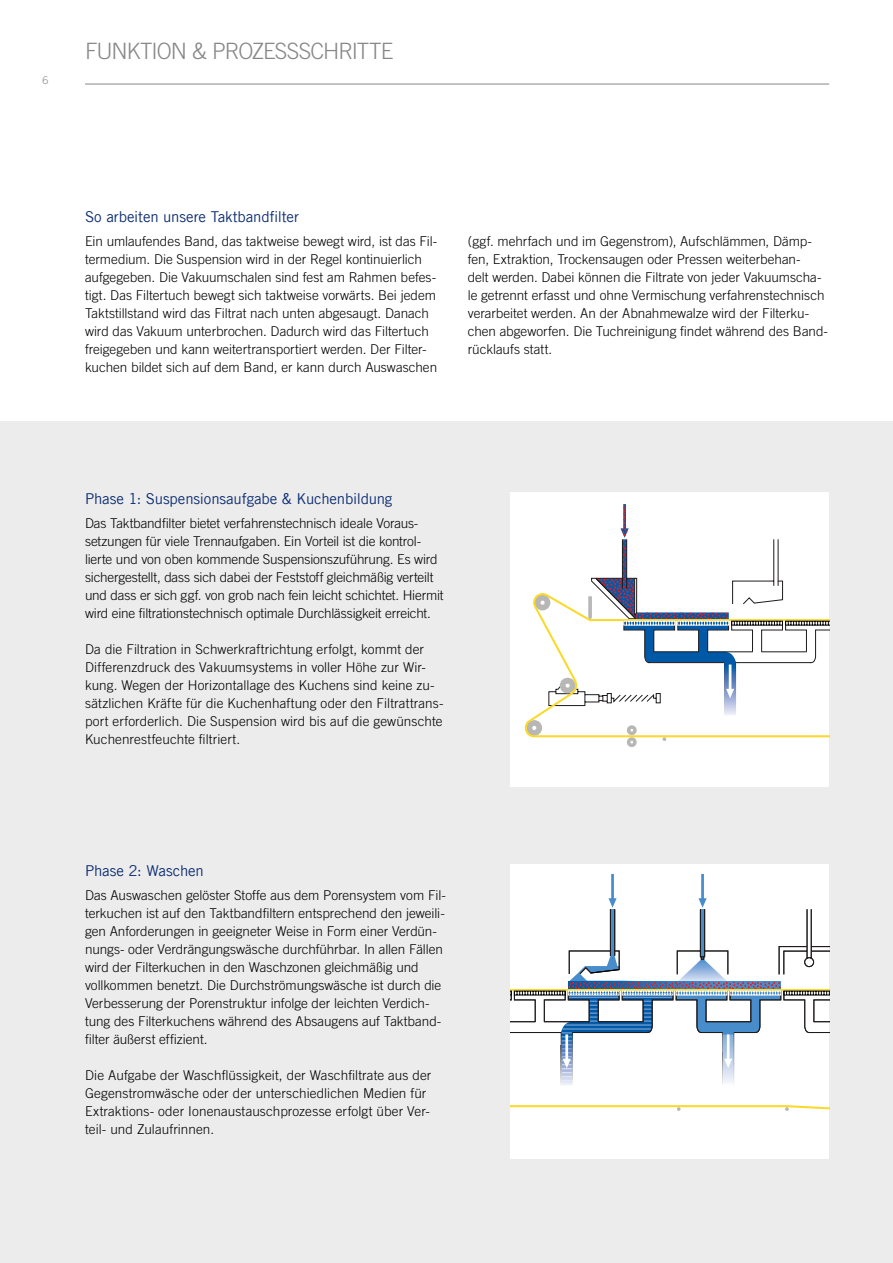
<style>
.page{position:relative;width:893px;height:1263px;background:#fff}
.page>*{position:absolute;margin:0;border:0;box-sizing:border-box;transform-origin:0 0}
.t1{font:300 22.5px "Trade Gothic LT Com";letter-spacing:-.05em;color:#868786}
.t2{font:15px "Trade Gothic LT Com";letter-spacing:-.01em;color:#0e2e72}
.t3{font:300 13.5px/18px "Trade Gothic LT Com";color:#000}
.t4{font:300 10.5px "Trade Gothic LT Com";color:#868786}
</style>
<div class="page">
<div style="left:0;top:422px;width:893px;height:841px;background:#ececec"></div>
<div style="left:510px;top:492px;width:319px;height:294px;background:#fff"></div>
<svg style="left:525px;top:593px;width:63px;height:145px"></svg>
<svg style="left:588px;top:504px;width:242px;height:243px"></svg>
<div style="left:510px;top:864px;width:319px;height:294px;background:#fff"></div>
<svg style="left:510px;top:874px;width:320px;height:237px"></svg>
<hr style="left:85px;top:84px;width:744px;height:1px;background:#868786">
<p class="t4" style="left:43px;top:74px;width:7px">6</p>
<h1 class="t1" style="left:85px;top:37px;width:310px">FUNKTION &amp; PROZESSSCHRITTE</h1>
<p class="t2" style="left:85px;top:208px;width:216px">So arbeiten unsere Taktbandfilter</p>
<p class="t3" style="left:85px;top:232px;width:354px">Ein umlaufendes Band, das taktweise bewegt wird, ist das Fil&shy;termedium. Die Suspension wird in der Regel kontinuierlich aufgegeben. Die Vakuumschalen sind fest am Rahmen befes&shy;tigt. Das Filtertuch bewegt sich taktweise vorwärts. Bei jedem Taktstillstand wird das Filtrat nach unten abgesaugt. Danach wird das Vakuum unterbrochen. Dadurch wird das Filtertuch freigegeben und kann weitertransportiert werden. Der Filter&shy;kuchen bildet sich auf dem Band, er kann durch Auswaschen</p>
<p class="t3" style="left:468px;top:232px;width:361px">(ggf. mehrfach und im Gegenstrom), Aufschlämmen, Dämp&shy;fen, Extraktion, Trockensaugen oder Pressen weiterbehan-<br>delt werden. Dabei können die Filtrate von jeder Vakuumscha&shy;le getrennt erfasst und ohne Vermischung verfahrenstechnisch verarbeitet werden. An der Abnahmewalze wird der Filterku&shy;chen abgeworfen. Die Tuchreinigung findet während des Band&shy;rücklaufs statt.</p>
<p class="t2" style="left:85px;top:490px;width:309px">Phase 1: Suspensionsaufgabe &amp; Kuchenbildung</p>
<p class="t3" style="left:85px;top:514px;width:360px">Das Taktbandfilter bietet verfahrenstechnisch ideale Voraus&shy;setzungen für viele Trennaufgaben. Ein Vorteil ist die kontrol&shy;lierte und von oben kommende Suspensionszuführung. Es wird sichergestellt, dass sich dabei der Feststoff gleichmäßig verteilt und dass er sich ggf. von grob nach fein leicht schichtet. Hiermit wird eine filtrationstechnisch optimale Durchlässigkeit erreicht.</p>
<p class="t3" style="left:85px;top:640px;width:360px">Da die Filtration in Schwerkraftrichtung erfolgt, kommt der Differenzdruck des Vakuumsystems in voller Höhe zur Wir&shy;kung. Wegen der Horizontallage des Kuchens sind keine zu&shy;sätzlichen Kräfte für die Kuchenhaftung oder den Filtrattrans&shy;port erforderlich. Die Suspension wird bis auf die gewünschte Kuchenrestfeuchte filtriert.</p>
<p class="t2" style="left:85px;top:862px;width:120px">Phase 2: Waschen</p>
<p class="t3" style="left:85px;top:886px;width:362px">Das Auswaschen gelöster Stoffe aus dem Porensystem vom Fil&shy;terkuchen ist auf den Taktbandfiltern entsprechend den jeweili&shy;gen Anforderungen in geeigneter Weise in Form einer Verdün&shy;nungs- oder Verdrängungswäsche durchführbar. In allen Fällen wird der Filterkuchen in den Waschzonen gleichmäßig und vollkommen benetzt. Die Durchströmungswäsche ist durch die Verbesserung der Porenstruktur infolge der leichten Verdich&shy;tung des Filterkuchens während des Absaugens auf Taktband&shy;filter äußerst effizient.</p>
<p class="t3" style="left:85px;top:1066px;width:348px">Die Aufgabe der Waschflüssigkeit, der Waschfiltrate aus der Gegenstromwäsche oder der unterschiedlichen Medien für Extraktions- oder Ionenaustauschprozesse erfolgt über Ver&shy;teil- und Zulaufrinnen.</p>
</div>
